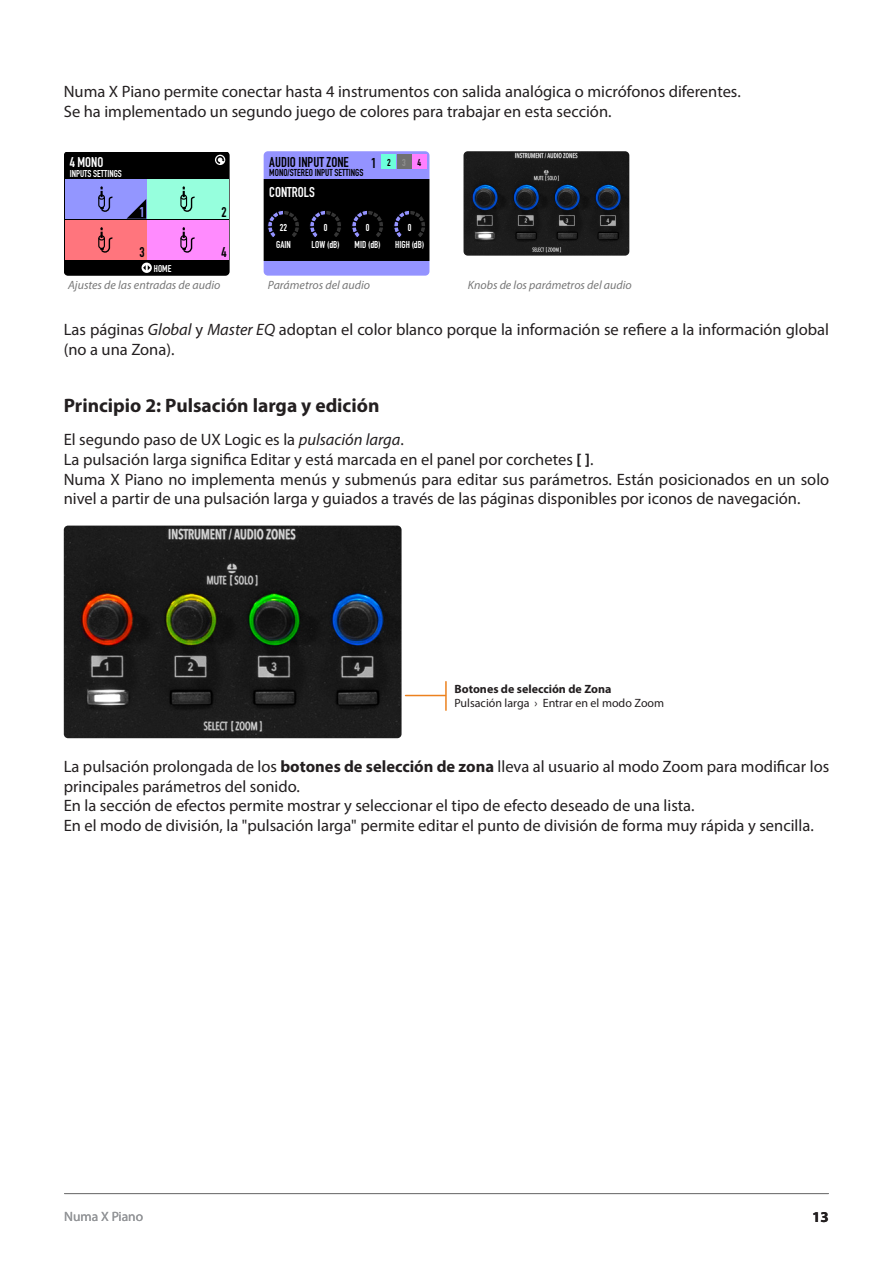
<style>
.page{position:relative;width:893px;height:1263px;background:#fff}
.page>*{position:absolute;margin:0;border:0;box-sizing:border-box;transform-origin:0 0}
.Title_2{font:700 19.5px "Myriad Pro";color:#231f20}
.Body{font:16.5px/19.8px "Myriad Pro";color:#231f20}
.t1{font:700 15px "Myriad Pro";color:#231f20}
.t2{font:14.1px "DIN Engschrift";color:#000}
.t3{font:14.1px "DIN Engschrift";color:#fff}
.t4{font:13.95px "DIN Engschrift";color:#fff}
.t5{font:13.95px "DIN Engschrift";color:#000}
.t6{font:13.95px "DIN Engschrift";color:#9396ff}
.t7{font:13.5px "Myriad Pro";color:#939598}
.t8{font:italic 12px "Myriad Pro";color:#787878}
.ballon_-_right{font:12px "Myriad Pro";color:#231f20}
.ballon_-_right-2{font:700 12px "Myriad Pro";color:#231f20}
.t9{font:9.9px "DIN Engschrift";color:#000}
.t10{font:9.9px "DIN Engschrift";color:#fff}
.t11{font:9.75px "DIN Engschrift";color:#fff}
.s1{font-size:14.1px}
.s2{color:#909090}
.s3{font-style:italic}
.s4{font-weight:700}
</style>
<div class="page">
<hr style="left:65px;top:1193px;width:763px;height:1px;background:#787878">
<div style="left:64px;top:151px;width:165px;height:124px;background:#000"></div>
<div style="left:65px;top:179px;width:81px;height:40px;background:#9396ff"></div>
<div style="left:147px;top:179px;width:81px;height:40px;background:#96ffdd"></div>
<div style="left:65px;top:220px;width:81px;height:39px;background:#ff757d"></div>
<div style="left:147px;top:220px;width:81px;height:39px;background:#ff8bfe"></div>
<svg style="left:142px;top:263px;width:10px;height:10px"></svg>
<svg style="left:143px;top:265px;width:7px;height:5px"></svg>
<svg style="left:127px;top:199px;width:19px;height:20px"></svg>
<svg style="left:215px;top:155px;width:10px;height:10px"></svg>
<svg style="left:98px;top:186px;width:15px;height:26px"></svg>
<svg style="left:180px;top:186px;width:15px;height:26px"></svg>
<svg style="left:180px;top:227px;width:15px;height:26px"></svg>
<svg style="left:98px;top:227px;width:15px;height:26px"></svg>
<div style="left:264px;top:151px;width:165px;height:125px;background:#000"></div>
<div style="left:264px;top:261px;width:165px;height:15px;background:#9493ff"></div>
<svg style="left:267px;top:210px;width:32px;height:27px"></svg>
<svg style="left:393px;top:210px;width:32px;height:27px"></svg>
<svg style="left:351px;top:210px;width:32px;height:27px"></svg>
<svg style="left:309px;top:210px;width:32px;height:27px"></svg>
<div style="left:264px;top:151px;width:165px;height:28px;background:#9493ff"></div>
<div style="left:382px;top:155px;width:14px;height:14px;background:#6cffdb"></div>
<div style="left:397px;top:155px;width:14px;height:14px;background:#707070"></div>
<div style="left:412px;top:155px;width:14px;height:14px;background:#ff7fff"></div>
<img style="left:463px;top:151px;width:166px;height:105px">
<img style="left:64px;top:526px;width:338px;height:212px">
<hr style="left:445px;top:682px;width:2px;height:28px;background:#ec811e">
<hr style="left:405px;top:695px;width:40px;height:1px;background:#ec811e">
<p class="Body" style="left:64px;top:82px;width:678px">Numa X Piano permite conectar hasta 4 instrumentos con salida analógica o micrófonos diferentes.</p>
<p class="Body" style="left:64px;top:102px;width:549px">Se ha implementado un segundo juego de colores para trabajar en esta sección.</p>
<p class="t4" style="left:70px;top:154px;width:35px">4 MONO</p>
<p class="t11" style="left:70px;top:168px;width:54px">INPUTS SETTINGS</p>
<p class="t6" style="left:139px;top:204px;width:7px">1</p>
<p class="t5" style="left:222px;top:204px;width:7px">2</p>
<p class="t5" style="left:139px;top:244px;width:7px">3</p>
<p class="t5" style="left:222px;top:244px;width:7px">4</p>
<p class="t11" style="left:154px;top:263px;width:19px">HOME</p>
<p class="t8" style="left:68px;top:278px;width:154px">Ajustes de las entradas de audio</p>
<p class="t2" style="left:269px;top:154px;width:81px">AUDIO INPUT ZONE</p>
<p class="t9" style="left:371px;top:157px;width:51px"><span class="s1">1</span>2<span class="s2">3</span>4</p>
<p class="t9" style="left:269px;top:167px;width:96px">MONO/STEREO INPUT SETTINGS</p>
<p class="t2" style="left:269px;top:154px;width:74px">CONCERT GRAND</p>
<p class="t9" style="left:269px;top:167px;width:75px">P001 - PIANO A D PADS</p>
<p class="t3" style="left:269px;top:184px;width:47px">CONTROLS</p>
<p class="t9" style="left:387px;top:155px;width:35px">2<span class="s2">3</span>4</p>
<p class="t10" style="left:280px;top:221px;width:9px">22</p>
<p class="t10" style="left:276px;top:238px;width:16px">GAIN</p>
<p class="t10" style="left:324px;top:221px;width:5px">0</p>
<p class="t10" style="left:312px;top:238px;width:30px">LOW (dB)</p>
<p class="t10" style="left:366px;top:221px;width:5px">0</p>
<p class="t10" style="left:355px;top:238px;width:28px">MID (dB)</p>
<p class="t10" style="left:408px;top:221px;width:5px">0</p>
<p class="t10" style="left:395px;top:238px;width:31px">HIGH (dB)</p>
<p class="t8" style="left:268px;top:278px;width:104px">Parámetros del audio</p>
<p class="t8" style="left:468px;top:278px;width:166px">Knobs de los parámetros del audio</p>
<p class="Body" style="left:64px;top:320px;width:767px">Las páginas <span class="s3">Global</span> y <span class="s3">Master EQ</span> adoptan el color blanco porque la información se refiere a la información global (no a una Zona).</p>
<p class="Title_2" style="left:64px;top:393px;width:317px">Principio 2: Pulsación larga y edición</p>
<p class="Body" style="left:64px;top:429px;width:342px">El segundo paso de UX Logic es la <span class="s3">pulsación larga</span>.</p>
<p class="Body" style="left:64px;top:449px;width:531px">La pulsación larga significa Editar y está marcada en el panel por corchetes <span class="s4">[ ]</span>.</p>
<p class="Body" style="left:64px;top:469px;width:767px">Numa X Piano no implementa menús y submenús para editar sus parámetros. Están posicionados en un solo nivel a partir de una pulsación larga y guiados a través de las páginas disponibles por iconos de navegación.</p>
<p class="ballon_-_right-2" style="left:454px;top:681px;width:158px">Botones de selección de Zona</p>
<p class="ballon_-_right" style="left:454px;top:696px;width:211px">Pulsación larga › Entrar en el modo Zoom</p>
<p class="Body" style="left:64px;top:756px;width:767px">La pulsación prolongada de los <span class="s4">botones de selección de zona</span> lleva al usuario al modo Zoom para modificar los principales parámetros del sonido.</p>
<p class="Body" style="left:64px;top:796px;width:632px">En la sección de efectos permite mostrar y seleccionar el tipo de efecto deseado de una lista.</p>
<p class="Body" style="left:64px;top:815px;width:751px">En el modo de división, la "pulsación larga" permite editar el punto de división de forma muy rápida y sencilla.</p>
<p class="t7" style="left:64px;top:1208px;width:81px">Numa X Piano</p>
<p class="t1" style="left:812px;top:1207px;width:18px">13</p>
</div>
